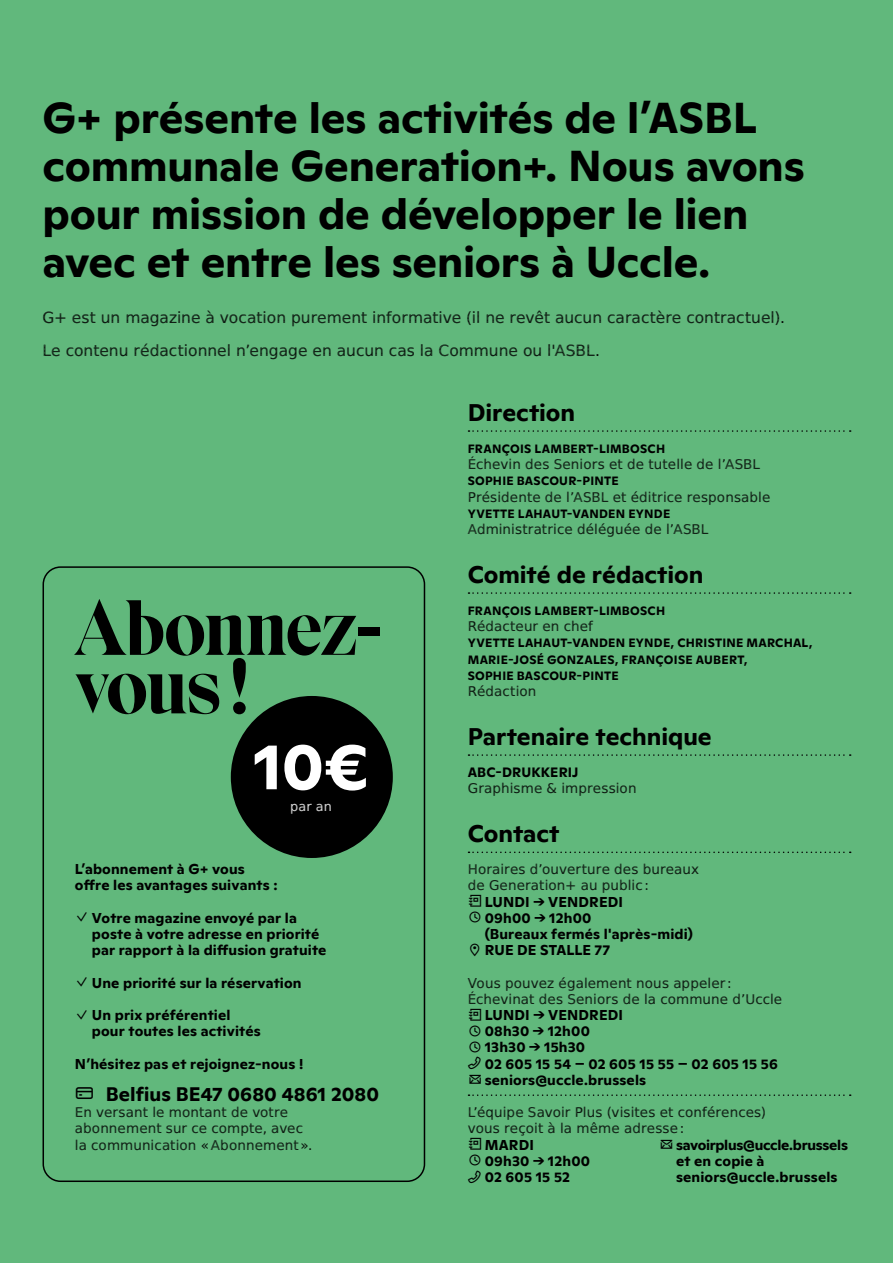
<style>
.page{position:relative;width:893px;height:1263px;background:#61b87c}
.page>*{position:absolute;margin:0;border:0;box-sizing:border-box;transform-origin:0 0}
.t1{font:78px/58.5px "Eksell Display Large";letter-spacing:-.015em;color:#000}
.t2{font:700 65.55px "Ginto";color:#fff}
.t3{font:700 43.05px/48.2px "Ginto";letter-spacing:-.005em;color:#000}
.t4{font:700 24px "Ginto";color:#000}
.t5{font:700 19.5px "Ginto";color:#000}
.t6{font:15.45px/32.4px "Spranq eco sans";color:#000}
.t7{font:700 14.25px/16.2px "Ginto";letter-spacing:.01em;color:#000}
.t8{font:13.5px/16.2px "Spranq eco sans";letter-spacing:.005em;color:#000}
.t9{font:700 13.5px "Ginto";letter-spacing:.01em;color:#000}
.t10{font:12.9px "Spranq eco sans";color:#fff}
.t11{font:700 12px/16.2px "Ginto";letter-spacing:.02em;color:#000}
.s1{font-family:"SS Gizmo";font-weight:400}
</style>
<div class="page">
<svg style="left:468px;top:430px;width:383px;height:2px"></svg>
<svg style="left:468px;top:592px;width:383px;height:2px"></svg>
<svg style="left:468px;top:754px;width:383px;height:2px"></svg>
<svg style="left:468px;top:851px;width:383px;height:2px"></svg>
<svg style="left:468px;top:1094px;width:383px;height:2px"></svg>
<div style="left:43px;top:566px;width:382px;height:616px;border:2px solid #000;border-radius:17px"></div>
<div style="left:231px;top:696px;width:162px;height:162px;background:#000;border-radius:50%"></div>
<h3 class="t3" style="left:43px;top:90px;width:764px">G+ présente les activités de l’ASBL communale Generation+. Nous avons pour mission de développer le lien avec et entre les seniors à Uccle.</h3>
<p class="t6" style="left:43px;top:301px;width:744px">G+ est un magazine à vocation purement informative (il ne revêt aucun caractère contractuel).<br>Le contenu rédactionnel n’engage en aucun cas la Commune ou l'ASBL.</p>
<h1 class="t1" style="left:75px;top:599px;width:309px">Abonnez&shy;vous !</h1>
<h2 class="t2" style="left:253px;top:717px;width:117px">10€</h2>
<p class="t10" style="left:290px;top:798px;width:43px">par an</p>
<p class="t7" style="left:75px;top:860px;width:204px">L’abonnement à G+ vous offre les avantages suivants :</p>
<p class="t7" style="left:92px;top:908px;width:236px;text-indent:-17px"><span class="s1">✓</span> Votre magazine envoyé par la poste à votre adresse en priorité par rapport à la diffusion gratuite</p>
<p class="t7" style="left:75px;top:973px;width:228px"><span class="s1">✓</span> Une priorité sur la réservation</p>
<p class="t7" style="left:92px;top:1006px;width:170px;text-indent:-17px"><span class="s1">✓</span> Un prix préférentiel pour toutes les activités</p>
<p class="t7" style="left:75px;top:1054px;width:230px">N’hésitez pas et rejoignez-nous !</p>
<h3 class="t5" style="left:106px;top:1079px;width:275px">Belfius BE47 0680 4861 2080</h3>
<p class="t8" style="left:75px;top:1104px;width:239px">En versant le montant de votre abonnement sur ce compte, avec la communication «Abonnement».</p>
<h3 class="t4" style="left:468px;top:394px;width:109px">Direction</h3>
<p class="t11" style="left:468px;top:440px;width:199px">FRANÇOIS LAMBERT-LIMBOSCH</p>
<p class="t8" style="left:468px;top:456px;width:294px">Échevin des Seniors et de tutelle de l’ASBL</p>
<p class="t11" style="left:468px;top:472px;width:152px">SOPHIE BASCOUR-PINTE</p>
<p class="t8" style="left:468px;top:488px;width:304px">Présidente de l’ASBL et éditrice responsable</p>
<p class="t11" style="left:468px;top:504px;width:204px">YVETTE LAHAUT-VANDEN EYNDE</p>
<p class="t8" style="left:468px;top:521px;width:242px">Administratrice déléguée de l’ASBL</p>
<h3 class="t4" style="left:468px;top:556px;width:237px">Comité de rédaction</h3>
<p class="t11" style="left:468px;top:602px;width:199px">FRANÇOIS LAMBERT-LIMBOSCH</p>
<p class="t8" style="left:468px;top:618px;width:127px">Rédacteur en chef</p>
<p class="t11" style="left:468px;top:634px;width:346px">YVETTE LAHAUT-VANDEN EYNDE, CHRISTINE MARCHAL,<br>MARIE-JOSÉ GONZALES, FRANÇOISE AUBERT,<br>SOPHIE BASCOUR-PINTE</p>
<p class="t8" style="left:468px;top:683px;width:70px">Rédaction</p>
<h3 class="t4" style="left:468px;top:718px;width:245px">Partenaire technique</h3>
<p class="t9" style="left:468px;top:762px;width:112px">ABC-DRUKKERIJ</p>
<p class="t8" style="left:468px;top:780px;width:170px">Graphisme &amp; impression</p>
<h3 class="t4" style="left:468px;top:815px;width:93px">Contact</h3>
<p class="t8" style="left:468px;top:861px;width:233px">Horaires d’ouverture des bureaux de Generation+ au public:</p>
<p class="t7" style="left:468px;top:892px;width:157px;text-indent:17px">LUNDI → VENDREDI <span class="s1">⏲</span> 09h00 → 12h00</p>
<p class="t7" style="left:468px;top:925px;width:227px;text-indent:17px">(Bureaux fermés l'après-midi)<br><span class="s1">LOCATION</span> RUE DE STALLE 77</p>
<p class="t8" style="left:468px;top:974px;width:316px">Vous pouvez également nous appeler :<br>Échevinat des Seniors de la commune d’Uccle</p>
<p class="t7" style="left:468px;top:1006px;width:157px;text-indent:17px">LUNDI → VENDREDI <span class="s1">⏲</span> 08h30 → 12h00<br><span class="s1">⏲</span> 13h30 → 15h30</p>
<p class="t7" style="left:468px;top:1054px;width:312px;text-indent:17px">02 605 15 54 – 02 605 15 55 – 02 605 15 56 <span class="s1">✉</span> seniors@uccle.brussels</p>
<p class="t8" style="left:468px;top:1104px;width:300px">L’équipe Savoir Plus (visites et conférences) vous reçoit à la même adresse:</p>
<p class="t7" style="left:485px;top:1135px;width:51px">MARDI</p>
<p class="t7" style="left:468px;top:1151px;width:124px"><span class="s1">⏲</span> 09h30 → 12h00</p>
<p class="t7" style="left:485px;top:1168px;width:87px">02 605 15 52</p>
<p class="t7" style="left:676px;top:1135px;width:173px;text-indent:-17px"><span class="s1">✉</span> savoirplus@uccle.brussels et en copie à seniors@uccle.brussels</p>
</div>
